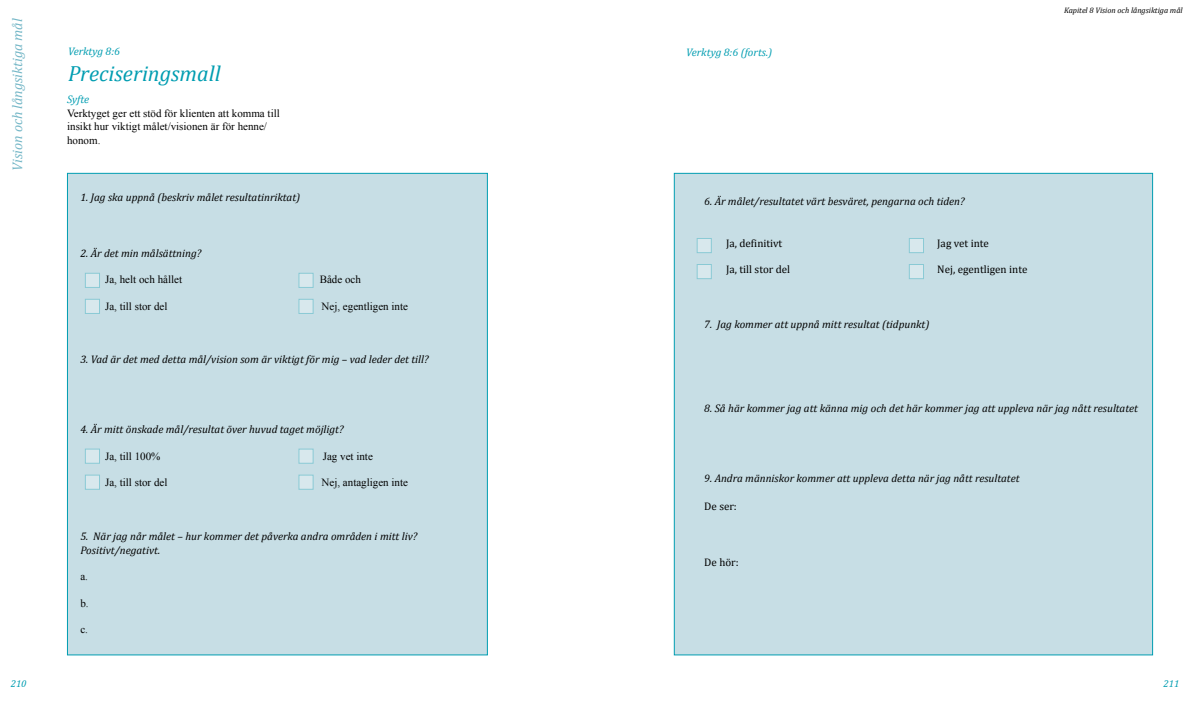
<style>
.page{position:relative;width:1191px;height:709px;background:#fff}
.page>*{position:absolute;margin:0;border:0;box-sizing:border-box;transform-origin:0 0}
.t1{font:italic 22px "Cambria";color:#009db1}
.t2{font:italic 14px "Cambria";color:#75b7c7}
.t3{font:italic 11px/14px "Cambria";color:#000}
.t4{font:11px/13.2px "Times New Roman";color:#000}
.t5{font:11px "Cambria";color:#000}
.t6{font:italic 11px "Cambria";letter-spacing:-.005em;color:#009db1}
.t7{font:italic 10px "Cambria";color:#009db1}
.t8{font:italic 8px "Cambria";color:#000}
</style>
<div class="page">
<div style="left:67px;top:173px;width:421px;height:482px;background:#c7dee5;border:1px solid #009db1"></div>
<div style="left:674px;top:173px;width:479px;height:482px;background:#c7dee5;border:1px solid #009db1"></div>
<div style="left:85px;top:273px;width:15px;height:15px;background:#d8e8ed"></div>
<div style="left:85px;top:299px;width:15px;height:15px;background:#d8e8ed"></div>
<svg style="left:298px;top:273px;width:16px;height:15px"></svg>
<svg style="left:298px;top:299px;width:16px;height:15px"></svg>
<svg style="left:85px;top:448px;width:15px;height:16px"></svg>
<svg style="left:85px;top:474px;width:15px;height:16px"></svg>
<svg style="left:298px;top:448px;width:16px;height:16px"></svg>
<svg style="left:298px;top:474px;width:16px;height:16px"></svg>
<svg style="left:696px;top:238px;width:16px;height:15px"></svg>
<svg style="left:696px;top:264px;width:16px;height:15px"></svg>
<svg style="left:908px;top:238px;width:16px;height:15px"></svg>
<svg style="left:908px;top:264px;width:16px;height:15px"></svg>
<p class="t2" style="left:9px;top:171px;width:154px;rotate:-90deg">Vision och långsiktiga mål</p>
<p class="t6" style="left:68px;top:44px;width:54px">Verktyg 8:6</p>
<h1 class="t1" style="left:68px;top:60px;width:154px">Preciseringsmall</h1>
<p class="t6" style="left:67px;top:93px;width:24px">Syfte</p>
<p class="t4" style="left:67px;top:107px;width:214px">Verktyget ger ett stöd för klienten att komma till insikt hur viktigt målet/visionen är för henne/ honom.</p>
<p class="t3" style="left:80px;top:190px;width:221px">1. Jag ska uppnå (beskriv målet resultatinriktat)</p>
<p class="t3" style="left:80px;top:246px;width:122px">2. Är det min målsättning?</p>
<p class="t4" style="left:105px;top:273px;width:78px">Ja, helt och hållet</p>
<p class="t4" style="left:320px;top:273px;width:43px">Både och</p>
<p class="t4" style="left:105px;top:299px;width:64px">Ja, till stor del</p>
<p class="t4" style="left:321px;top:299px;width:88px">Nej, egentligen inte</p>
<p class="t3" style="left:80px;top:352px;width:350px">3. Vad är det med detta mål/vision som är viktigt för mig – vad leder det till?</p>
<p class="t3" style="left:80px;top:422px;width:265px">4. Är mitt önskade mål/resultat över huvud taget möjligt?</p>
<p class="t4" style="left:105px;top:449px;width:57px">Ja, till 100%</p>
<p class="t4" style="left:323px;top:449px;width:52px">Jag vet inte</p>
<p class="t4" style="left:105px;top:475px;width:64px">Ja, till stor del</p>
<p class="t4" style="left:321px;top:475px;width:88px">Nej, antagligen inte</p>
<p class="t3" style="left:80px;top:528px;width:338px">5. När jag når målet – hur kommer det påverka andra områden i mitt liv?<br>Positivt/negativt.</p>
<p class="t4" style="left:80px;top:569px;width:9px">a.</p>
<p class="t4" style="left:80px;top:596px;width:10px">b.</p>
<p class="t4" style="left:80px;top:622px;width:9px">c.</p>
<p class="t6" style="left:686px;top:45px;width:88px">Verktyg 8:6 (forts.)</p>
<p class="t8" style="left:1064px;top:5px;width:120px">Kapitel 8 Vision och långsiktiga mål</p>
<p class="t3" style="left:704px;top:194px;width:262px">6. Är målet/resultatet värt besväret, pengarna och tiden?</p>
<p class="t5" style="left:726px;top:237px;width:58px">Ja, definitivt</p>
<p class="t5" style="left:937px;top:237px;width:53px">Jag vet inte</p>
<p class="t5" style="left:726px;top:263px;width:66px">Ja, till stor del</p>
<p class="t5" style="left:937px;top:263px;width:92px">Nej, egentligen inte</p>
<p class="t3" style="left:704px;top:317px;width:227px">7. Jag kommer att uppnå mitt resultat (tidpunkt)</p>
<p class="t3" style="left:704px;top:401px;width:435px">8. Så här kommer jag att känna mig och det här kommer jag att uppleva när jag nått resultatet</p>
<p class="t3" style="left:704px;top:471px;width:317px">9. Andra människor kommer att uppleva detta när jag nått resultatet</p>
<p class="t5" style="left:704px;top:499px;width:34px">De ser:</p>
<p class="t5" style="left:704px;top:555px;width:36px">De hör:</p>
<p class="t7" style="left:11px;top:678px;width:17px">210</p>
<p class="t7" style="left:1163px;top:678px;width:17px">211</p>
</div>
